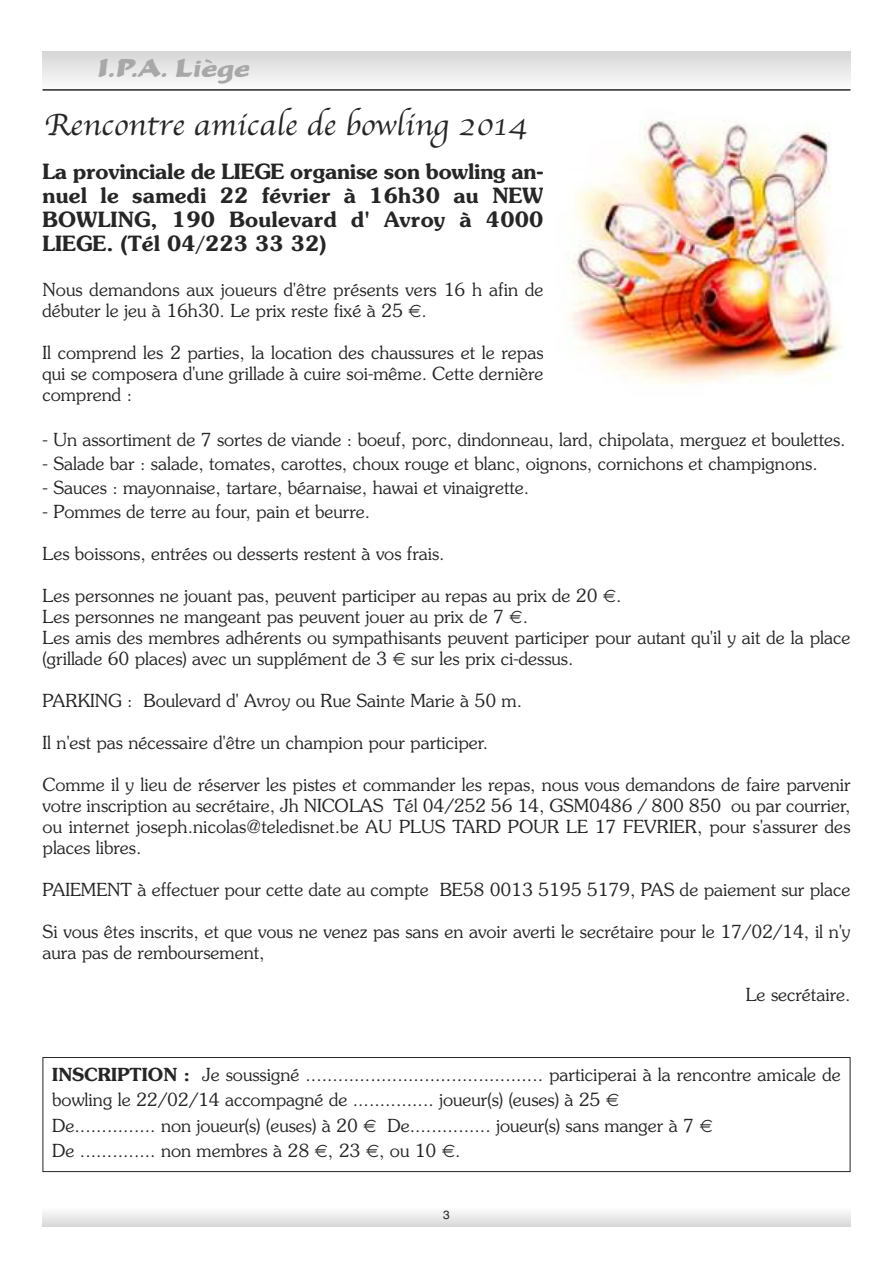
<style>
.page{position:relative;width:893px;height:1263px;background:#fff}
.page>*{position:absolute;margin:0;border:0;box-sizing:border-box;transform-origin:0 0}
.t1{font:31.5px "Apple Chancery";color:#272627;scale:1.05 1}
.t2{font:27px "Becka Script LT";color:#a9a8a9}
.t3{font:600 21px/24px "Souvenir";letter-spacing:.01em;color:#272627;text-align:justify}
.t4{font:300 18px/21px "Souvenir";color:#272627}
.t5{font:12px "Helvetica";color:#272627}
.s1{font-weight:600}
</style>
<div class="page">
<div style="left:43px;top:51px;width:807px;height:38px;background:linear-gradient(to bottom,#d5d5d5,#fbfbfb)"></div>
<svg style="left:43px;top:1212px;width:807px;height:14px"></svg>
<hr style="left:43px;top:89px;width:807px;height:2px;background:#272627">
<img style="left:569px;top:120px;width:274px;height:264px">
<div style="left:43px;top:1057px;width:807px;height:115px;border:1px solid #272627"></div>
<h2 class="t2" style="left:98px;top:52px;width:153px">I.P.A. Liège</h2>
<h1 class="t1" style="left:44px;top:106px;width:462px">Rencontre amicale de bowling 2014</h1>
<p class="t3" style="left:43px;top:161px;width:503px">La provinciale de LIEGE organise son bowling an&shy;nuel le samedi 22 février à 16h30 au NEW BOWLING, 190 Boulevard d' Avroy à 4000<br>LIEGE. (Tél 04/223 33 32)</p>
<p class="t4" style="left:43px;top:280px;width:502px">Nous demandons aux joueurs d'être présents vers 16 h afin de débuter le jeu à 16h30. Le prix reste fixé à 25 .</p>
<p class="t4" style="left:43px;top:343px;width:502px;text-align:justify">Il comprend les 2 parties, la location des chaussures et le repas qui se composera d'une grillade à cuire soi-même. Cette dernière comprend :</p>
<p class="t4" style="left:43px;top:430px;width:805px">- Un assortiment de 7 sortes de viande : boeuf, porc, dindonneau, lard, chipolata, merguez et boulettes.</p>
<p class="t4" style="left:43px;top:454px;width:777px">- Salade bar : salade, tomates, carottes, choux rouge et blanc, oignons, cornichons et champignons.</p>
<p class="t4" style="left:43px;top:478px;width:488px">- Sauces : mayonnaise, tartare, béarnaise, hawai et vinaigrette.</p>
<p class="t4" style="left:43px;top:502px;width:329px">- Pommes de terre au four, pain et beurre.</p>
<p class="t4" style="left:43px;top:544px;width:404px">Les boissons, entrées ou desserts restent à vos frais.</p>
<p class="t4" style="left:43px;top:586px;width:809px">Les personnes ne jouant pas, peuvent participer au repas au prix de 20 .<br>Les personnes ne mangeant pas peuvent jouer au prix de 7 .<br>Les amis des membres adhérents ou sympathisants peuvent participer pour autant qu'il y ait de la place (grillade 60 places) avec un supplément de 3</p>
<p class="t4" style="left:411px;top:649px;width:164px">sur les prix ci-dessus.</p>
<p class="t4" style="left:43px;top:691px;width:481px">PARKING : Boulevard d' Avroy ou Rue Sainte Marie à 50 m.</p>
<p class="t4" style="left:43px;top:733px;width:447px">Il n'est pas nécessaire d'être un champion pour participer.</p>
<p class="t4" style="left:43px;top:775px;width:809px;text-align:justify">Comme il y lieu de réserver les pistes et commander les repas, nous vous demandons de faire parvenir votre inscription au secrétaire, Jh NICOLAS Tél 04/252 56 14, GSM0486 / 800 850 ou par courrier, ou internet joseph.nicolas@teledisnet.be AU PLUS TARD POUR LE 17 FEVRIER, pour s'assurer des places libres.</p>
<p class="t4" style="left:43px;top:880px;width:809px">PAIEMENT à effectuer pour cette date au compte BE58 0013 5195 5179, PAS de paiement sur place</p>
<p class="t4" style="left:43px;top:922px;width:809px">Si vous êtes inscrits, et que vous ne venez pas sans en avoir averti le secrétaire pour le 17/02/14, il n'y aura pas de remboursement,</p>
<p class="t4" style="left:746px;top:985px;width:106px">Le secrétaire.</p>
<p class="t4" style="left:52px;top:1062px;width:790px;line-height:25.5px"><span class="s1">INSCRIPTION :</span> Je soussigné ............................................ participerai à la rencontre amicale de bowling le 22/02/14 accompagné de ............... joueur(s) (euses) à 25<br>De............... non joueur(s) (euses) à 20</p>
<p class="t4" style="left:52px;top:1113px;width:643px;line-height:25.5px;text-indent:335px">De............... joueur(s) sans manger à 7<br>De .............. non membres à 28 , 23 , ou 10 .</p>
<p class="t5" style="left:443px;top:1207px;width:8px">3</p>
</div>
